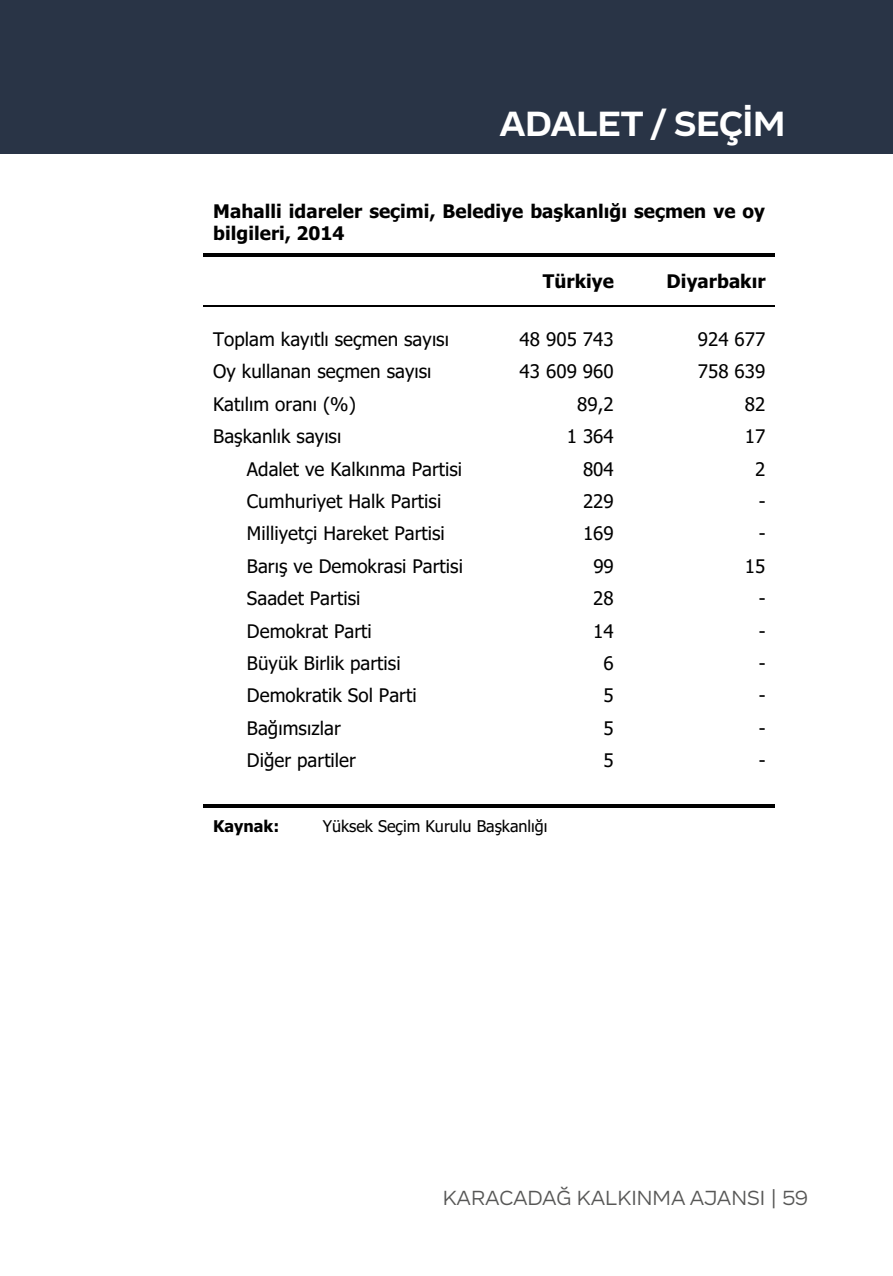
<style>
.page{position:relative;width:893px;height:1276px;background:#fff}
.page>*{position:absolute;margin:0;border:0;box-sizing:border-box;transform-origin:0 0}
.t1{font:700 36px "Vito";color:#fff}
.t2{font:21px "Vito";color:#575756}
.t3{font:18.9px "Tahoma";letter-spacing:.005em;color:#000}
.t4{font:700 18.9px/22.8px "Tahoma";letter-spacing:.005em;color:#000}
.t5{font:16.2px "Tahoma";color:#000}
.t6{font:700 16.2px "Tahoma";color:#000}
</style>
<div class="page">
<div style="left:0;top:0;width:892px;height:154px;background:#293446"></div>
<hr style="left:203px;top:253px;width:34px;height:3px;background:#000">
<svg style="left:237px;top:253px;width:4px;height:3px"></svg>
<hr style="left:241px;top:253px;width:40px;height:3px;background:#000">
<hr style="left:284px;top:253px;width:207px;height:3px;background:#000">
<svg style="left:491px;top:253px;width:4px;height:3px"></svg>
<hr style="left:495px;top:253px;width:128px;height:3px;background:#000">
<svg style="left:623px;top:253px;width:4px;height:3px"></svg>
<hr style="left:627px;top:253px;width:147px;height:3px;background:#000">
<hr style="left:203px;top:305px;width:34px;height:1px;background:#000">
<hr style="left:238px;top:305px;width:43px;height:1px;background:#000">
<hr style="left:282px;top:305px;width:209px;height:1px;background:#000">
<hr style="left:492px;top:305px;width:131px;height:1px;background:#000">
<hr style="left:625px;top:305px;width:149px;height:1px;background:#000">
<svg style="left:203px;top:804px;width:34px;height:3px"></svg>
<svg style="left:237px;top:804px;width:4px;height:3px"></svg>
<svg style="left:241px;top:804px;width:72px;height:3px"></svg>
<svg style="left:313px;top:804px;width:4px;height:3px"></svg>
<svg style="left:317px;top:804px;width:174px;height:3px"></svg>
<svg style="left:491px;top:804px;width:4px;height:3px"></svg>
<svg style="left:495px;top:804px;width:128px;height:3px"></svg>
<svg style="left:623px;top:804px;width:4px;height:3px"></svg>
<svg style="left:627px;top:804px;width:147px;height:3px"></svg>
<h1 class="t1" style="left:499px;top:101px;width:287px">ADALET / SEÇİM</h1>
<p class="t4" style="left:213px;top:200px;width:553px">Mahalli idareler seçimi, Belediye başkanlığı seçmen ve oy bilgileri, 2014</p>
<p class="t4" style="left:543px;top:271px;width:72px">Türkiye</p>
<p class="t4" style="left:667px;top:271px;width:100px">Diyarbakır</p>
<p class="t3" style="left:213px;top:326px;width:237px">Toplam kayıtlı seçmen sayısı</p>
<p class="t3" style="left:520px;top:326px;width:96px">48 905 743</p>
<p class="t3" style="left:698px;top:326px;width:69px">924 677</p>
<p class="t3" style="left:213px;top:359px;width:220px">Oy kullanan seçmen sayısı</p>
<p class="t3" style="left:520px;top:359px;width:96px">43 609 960</p>
<p class="t3" style="left:698px;top:359px;width:69px">758 639</p>
<p class="t3" style="left:213px;top:391px;width:144px">Katılım oranı (%)</p>
<p class="t3" style="left:577px;top:391px;width:38px">89,2</p>
<p class="t3" style="left:745px;top:391px;width:22px">82</p>
<p class="t3" style="left:213px;top:423px;width:130px">Başkanlık sayısı</p>
<p class="t3" style="left:567px;top:423px;width:49px">1 364</p>
<p class="t3" style="left:745px;top:423px;width:22px">17</p>
<p class="t3" style="left:247px;top:456px;width:217px">Adalet ve Kalkınma Partisi</p>
<p class="t3" style="left:583px;top:456px;width:32px">804</p>
<p class="t3" style="left:755px;top:456px;width:12px">2</p>
<p class="t3" style="left:247px;top:488px;width:196px">Cumhuriyet Halk Partisi</p>
<p class="t3" style="left:583px;top:488px;width:32px">229</p>
<p class="t3" style="left:759px;top:488px;width:8px">-</p>
<p class="t3" style="left:247px;top:521px;width:199px">Milliyetçi Hareket Partisi</p>
<p class="t3" style="left:583px;top:521px;width:32px">169</p>
<p class="t3" style="left:759px;top:521px;width:8px">-</p>
<p class="t3" style="left:247px;top:553px;width:218px">Barış ve Demokrasi Partisi</p>
<p class="t3" style="left:593px;top:553px;width:22px">99</p>
<p class="t3" style="left:745px;top:553px;width:22px">15</p>
<p class="t3" style="left:247px;top:585px;width:115px">Saadet Partisi</p>
<p class="t3" style="left:593px;top:585px;width:22px">28</p>
<p class="t3" style="left:759px;top:585px;width:8px">-</p>
<p class="t3" style="left:247px;top:618px;width:127px">Demokrat Parti</p>
<p class="t3" style="left:593px;top:618px;width:22px">14</p>
<p class="t3" style="left:759px;top:618px;width:8px">-</p>
<p class="t3" style="left:247px;top:650px;width:155px">Büyük Birlik partisi</p>
<p class="t3" style="left:604px;top:650px;width:12px">6</p>
<p class="t3" style="left:759px;top:650px;width:8px">-</p>
<p class="t3" style="left:247px;top:683px;width:171px">Demokratik Sol Parti</p>
<p class="t3" style="left:604px;top:683px;width:12px">5</p>
<p class="t3" style="left:759px;top:683px;width:8px">-</p>
<p class="t3" style="left:247px;top:715px;width:95px">Bağımsızlar</p>
<p class="t3" style="left:604px;top:715px;width:12px">5</p>
<p class="t3" style="left:759px;top:715px;width:8px">-</p>
<p class="t3" style="left:247px;top:747px;width:111px">Diğer partiler</p>
<p class="t3" style="left:604px;top:747px;width:12px">5</p>
<p class="t3" style="left:759px;top:747px;width:8px">-</p>
<p class="t6" style="left:213px;top:815px;width:67px">Kaynak:</p>
<p class="t5" style="left:323px;top:815px;width:226px">Yüksek Seçim Kurulu Başkanlığı</p>
<p class="t2" style="left:443px;top:1185px;width:367px">KARACADAĞ KALKINMA AJANSI | 59</p>
</div>
